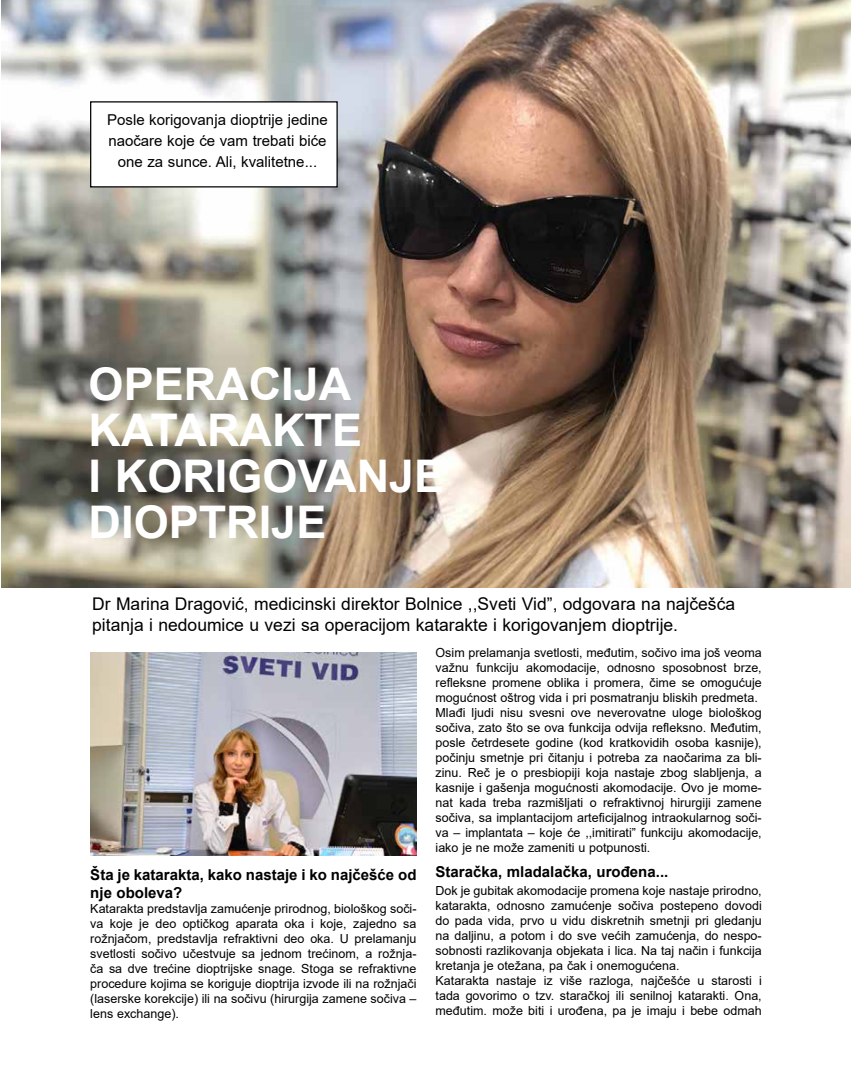
<style>
.page{position:relative;width:851px;height:1088px;background:#fff}
.page>*{position:absolute;margin:0;border:0;box-sizing:border-box;transform-origin:0 0}
.t1{font:700 45px/46.2px "Arial";color:#fff}
.t2{font:17.5px/21px "Arial";color:#000}
.t3{font:15px/21.2px "Arial";color:#000;text-align:center}
.t4{font:700 15px/18px "Arial";color:#000}
.t5{font:12.5px/15px "Arial";color:#000}
</style>
<div class="page">
<img style="left:90px;top:653px;width:326px;height:202px">
<img style="left:1px;top:0;width:849px;height:587px">
<div style="left:91px;top:102px;width:246px;height:85px;background:#fff"></div>
<div style="left:90px;top:101px;width:248px;height:86px;border:1px solid #000"></div>
<p class="t3" style="left:107px;top:109px;width:222px">Posle korigovanja dioptrije jedine naočare koje će vam trebati biće one za sunce. Ali, kvalitetne...</p>
<h1 class="t1" style="left:89px;top:361px;width:357px">OPERACIJA<br>KATARAKTE<br>I KORIGOVANJE<br>DIOPTRIJE</h1>
<h2 class="t2" style="left:92px;top:593px;width:644px">Dr Marina Dragović, medicinski direktor Bolnice ,,Sveti Vid”, odgovara na najčešća pitanja i nedoumice u vezi sa operacijom katarakte i korigovanjem dioptrije.</h2>
<p class="t4" style="left:90px;top:865px;width:327px">Šta je katarakta, kako nastaje i ko najčešće od nje oboleva?</p>
<p class="t5" style="left:90px;top:901px;width:327px;text-align:justify">Katarakta predstavlja zamućenje prirodnog, biološkog soči&shy;va koje je deo optičkog aparata oka i koje, zajedno sa rožnjačom, predstavlja refraktivni deo oka. U prelamanju svetlosti sočivo učestvuje sa jednom trećinom, a rožnja&shy;ča sa dve trećine dioptrijske snage. Stoga se refraktivne procedure kojima se koriguje dioptrija izvode ili na rožnjači (laserske korekcije) ili na sočivu (hirurgija zamene sočiva – lens exchange).</p>
<p class="t5" style="left:435px;top:645px;width:327px">Osim prelamanja svetlosti, međutim, sočivo ima još veoma važnu funkciju akomodacije, odnosno sposobnost brze, refleksne promene oblika i promera, čime se omogućuje mogućnost oštrog vida i pri posmatranju bliskih predmeta.<br>Mlađi ljudi nisu svesni ove neverovatne uloge biološkog sočiva, zato što se ova funkcija odvija refleksno. Međutim, posle četrdesete godine (kod kratkovidih osoba kasnije), počinju smetnje pri čitanju i potreba za naočarima za bli&shy;zinu. Reč je o presbiopiji koja nastaje zbog slabljenja, a kasnije i gašenja mogućnosti akomodacije. Ovo je mome&shy;nat kada treba razmišljati o refraktivnoj hirurgiji zamene sočiva, sa implantacijom arteficijalnog intraokularnog soči&shy;va – implantata – koje će ,,imitirati” funkciju akomodacije, iako je ne može zameniti u potpunosti.</p>
<p class="t4" style="left:435px;top:863px;width:234px">Staračka, mladalačka, urođena...</p>
<p class="t5" style="left:435px;top:883px;width:327px">Dok je gubitak akomodacije promena koje nastaje prirodno, katarakta, odnosno zamućenje sočiva postepeno dovodi do pada vida, prvo u vidu diskretnih smetnji pri gledanju na daljinu, a potom i do sve većih zamućenja, do nespo&shy;sobnosti razlikovanja objekata i lica. Na taj način i funkcija kretanja je otežana, pa čak i onemogućena.<br>Katarakta nastaje iz više razloga, najčešće u starosti i tada govorimo o tzv. staračkoj ili senilnoj katarakti. Ona, međutim. može biti i urođena, pa je imaju i bebe odmah</p>
</div>
